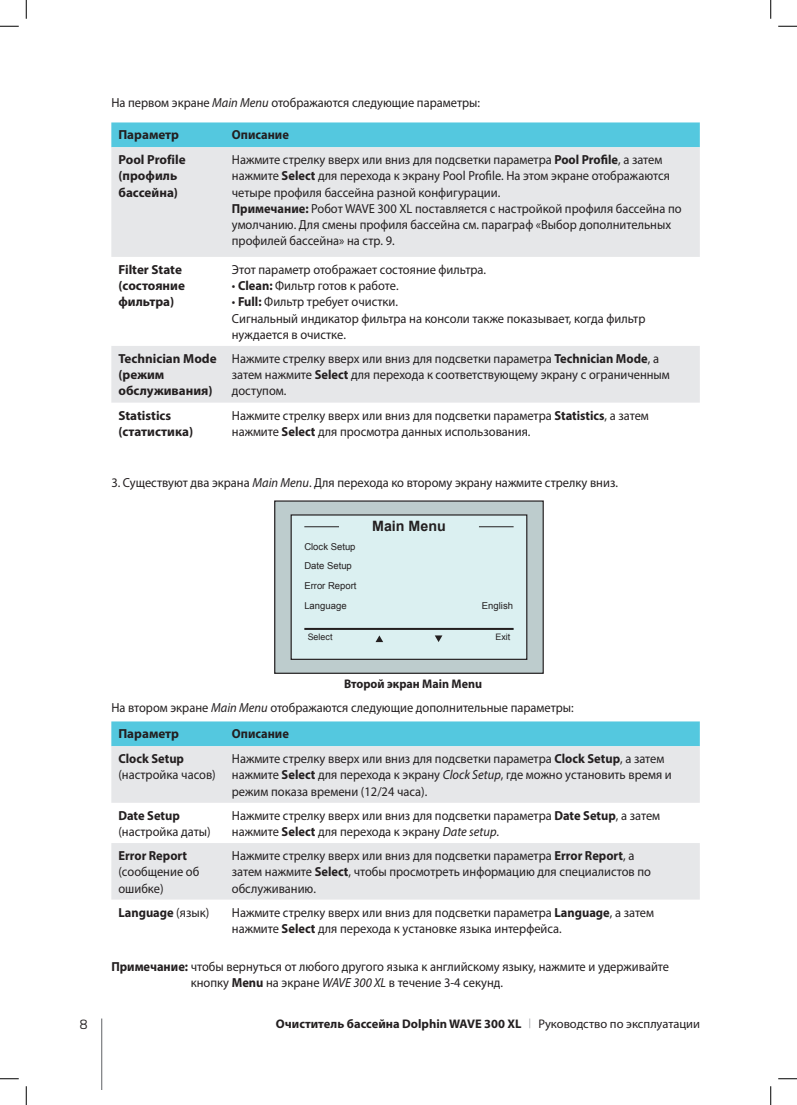
<style>
.page{position:relative;width:797px;height:1105px;background:#fff}
.page>*{position:absolute;margin:0;border:0;box-sizing:border-box;transform-origin:0 0}
.t1{font:700 14.25px "Arial";color:#231f20}
.t2{font:13.75px "Flexo";color:#231f20}
.t3{font:13.12px/16.2px "Myriad Pro";color:#231f20;scale:.95 1}
.t4{font:700 13.12px/16.2px "Myriad Pro";color:#231f20}
.t5{font:700 13.12px "Myriad Pro";color:#231f20;scale:.95 1}
.t6{font:700 12.5px "Myriad Pro";color:#231f20}
.t7{font:700 12.5px "Myriad Pro";color:#231f20;scale:.96 1}
.t8{font:9.5px/19.6px "Arial";color:#231f20}
.t9{font:8.88px "Arial";color:#231f20}
.s1{font-style:italic}
.s2{font-weight:700}
.s3{font-weight:400}
.s4{font-family:"Avenir LT";font-weight:400;color:#a8a9ad}
</style>
<div class="page">
<hr style="left:101px;top:1018px;width:1px;height:71px;background:#808285">
<div style="left:111px;top:122px;width:588px;height:25px;background:#54c8df"></div>
<svg style="left:111px;top:147px;width:588px;height:256px;fill:#e6e7e9"></svg>
<div style="left:111px;top:721px;width:588px;height:25px;background:#54c8df"></div>
<svg style="left:111px;top:746px;width:588px;height:153px;fill:#e6e7e9"></svg>
<div style="left:275px;top:501px;width:268px;height:172px;background:#bdcccd"></div>
<div style="left:274px;top:500px;width:270px;height:174px;border:1px solid #231f20"></div>
<div style="left:291px;top:515px;width:236px;height:144px;background:#dbf0f1"></div>
<div style="left:290px;top:514px;width:237px;height:146px;border:1px solid #231f20"></div>
<hr style="left:304px;top:628px;width:209px;height:2px;background:#231f20">
<svg style="left:435px;top:635px;width:7px;height:7px"></svg>
<svg style="left:375px;top:635px;width:8px;height:7px"></svg>
<hr style="left:304px;top:526px;width:35px;height:1px;background:#231f20">
<hr style="left:479px;top:526px;width:34px;height:1px;background:#231f20">
<svg style="left:0;top:25px;width:19px;height:2px"></svg>
<svg style="left:778px;top:25px;width:19px;height:2px"></svg>
<svg style="left:0;top:1078px;width:19px;height:1px"></svg>
<svg style="left:778px;top:1078px;width:19px;height:1px"></svg>
<svg style="left:25px;top:0;width:2px;height:19px"></svg>
<svg style="left:25px;top:1086px;width:2px;height:19px"></svg>
<svg style="left:770px;top:0;width:1px;height:19px"></svg>
<svg style="left:770px;top:1086px;width:1px;height:19px"></svg>
<p class="t3" style="left:111px;top:94px;width:389px">На первом экране <span class="s1">Main Menu</span> отображаются следующие параметры:</p>
<p class="t4" style="left:118px;top:126px;width:62px">Параметр</p>
<p class="t5" style="left:232px;top:126px;width:62px">Описание</p>
<p class="t4" style="left:118px;top:151px;width:69px">Pool Profile (профиль бассейна)</p>
<p class="t3" style="left:232px;top:151px;width:475px">Нажмите стрелку вверх или вниз для подсветки параметра <span class="s2">Pool Profile</span>, а затем нажмите <span class="s2">Select</span> для перехода к экрану Pool Profile. На этом экране отображаются четыре профиля бассейна разной конфигурации.<br><span class="s2">Примечание:</span> Робот WAVE 300 XL поставляется с настройкой профиля бассейна по умолчанию. Для смены профиля бассейна см. параграф «Выбор дополнительных профилей бассейна» на стр. 9.</p>
<p class="t4" style="left:118px;top:261px;width:68px">Filter State (состояние фильтра)</p>
<p class="t3" style="left:232px;top:261px;width:269px">Этот параметр отображает состояние фильтра.</p>
<p class="t3" style="left:232px;top:277px;width:177px">• <span class="s2">Clean:</span> Фильтр готов к работе.</p>
<p class="t3" style="left:232px;top:294px;width:437px">• <span class="s2">Full:</span> Фильтр требует очистки.<br>Сигнальный индикатор фильтра на консоли также показывает, когда фильтр нуждается в очистке.</p>
<p class="t4" style="left:118px;top:350px;width:100px">Technician Mode (режим обслуживания)</p>
<p class="t3" style="left:232px;top:350px;width:462px">Нажмите стрелку вверх или вниз для подсветки параметра <span class="s2">Technician Mode</span>, а затем нажмите <span class="s2">Select</span> для перехода к соответствующему экрану с ограниченным доступом.</p>
<p class="t4" style="left:118px;top:407px;width:76px">Statistics (статистика)</p>
<p class="t3" style="left:232px;top:407px;width:440px">Нажмите стрелку вверх или вниз для подсветки параметра <span class="s2">Statistics</span>, а затем нажмите <span class="s2">Select</span> для просмотра данных использования.</p>
<p class="t3" style="left:111px;top:474px;width:535px">3. Существуют два экрана <span class="s1">Main Menu</span>. Для перехода ко второму экрану нажмите стрелку вниз.</p>
<p class="t8" style="left:304px;top:537px;width:54px">Clock Setup<br>Date Setup<br>Error Report<br>Language</p>
<p class="t1" style="left:372px;top:516px;width:75px">Main Menu</p>
<p class="t8" style="left:482px;top:596px;width:33px">English</p>
<p class="t9" style="left:308px;top:631px;width:26px">Select</p>
<p class="t9" style="left:495px;top:631px;width:16px">Exit</p>
<p class="t7" style="left:344px;top:676px;width:145px">Второй экран Main Menu</p>
<p class="t3" style="left:118px;top:694px;width:481px;line-height:26.1px;text-indent:-7px">На втором экране <span class="s1">Main Menu</span> отображаются следующие дополнительные параметры:<br><span class="s2">Параметр</span></p>
<p class="t5" style="left:232px;top:725px;width:62px">Описание</p>
<p class="t5" style="left:118px;top:750px;width:71px">Clock Setup</p>
<p class="t3" style="left:118px;top:767px;width:104px">(настройка часов)</p>
<p class="t5" style="left:118px;top:807px;width:66px">Date Setup</p>
<p class="t3" style="left:118px;top:823px;width:99px">(настройка даты)</p>
<p class="t5" style="left:118px;top:847px;width:74px">Error Report</p>
<p class="t3" style="left:118px;top:863px;width:87px">(сообщение об ошибке)</p>
<p class="t3" style="left:232px;top:750px;width:464px">Нажмите стрелку вверх или вниз для подсветки параметра <span class="s2">Clock Setup</span>, а затем нажмите <span class="s2">Select</span> для перехода к экрану <span class="s1">Clock Setup</span>, где можно установить время и режим показа времени (12/24 часа).</p>
<p class="t3" style="left:232px;top:807px;width:452px">Нажмите стрелку вверх или вниз для подсветки параметра <span class="s2">Date Setup</span>, а затем нажмите <span class="s2">Select</span> для перехода к экрану <span class="s1">Date setup</span>.</p>
<p class="t3" style="left:232px;top:847px;width:443px">Нажмите стрелку вверх или вниз для подсветки параметра <span class="s2">Error Report</span>, а затем нажмите <span class="s2">Select</span>, чтобы просмотреть информацию для специалистов по обслуживанию.</p>
<p class="t5" style="left:118px;top:903px;width:97px">Language <span class="s3">(язык)</span></p>
<p class="t3" style="left:232px;top:904px;width:446px">Нажмите стрелку вверх или вниз для подсветки параметра <span class="s2">Language</span>, а затем нажмите <span class="s2">Select</span> для перехода к установке языка интерфейса.</p>
<p class="t3" style="left:191px;top:958px;width:505px;text-indent:-79px"><span class="s2">Примечание:</span> чтобы вернуться от любого другого языка к английскому языку, нажмите и удерживайте кнопку <span class="s2">Menu</span> на экране <span class="s1">WAVE 300 XL</span> в течение 3-4 секунд.</p>
<p class="t2" style="left:79px;top:1016px;width:10px">8</p>
<p class="t6" style="left:276px;top:1015px;width:426px">Очиститель бассейна Dolphin WAVE 300 XL <span class="s4">|</span> <span class="s3">Руководство по эксплуатации</span></p>
</div>
